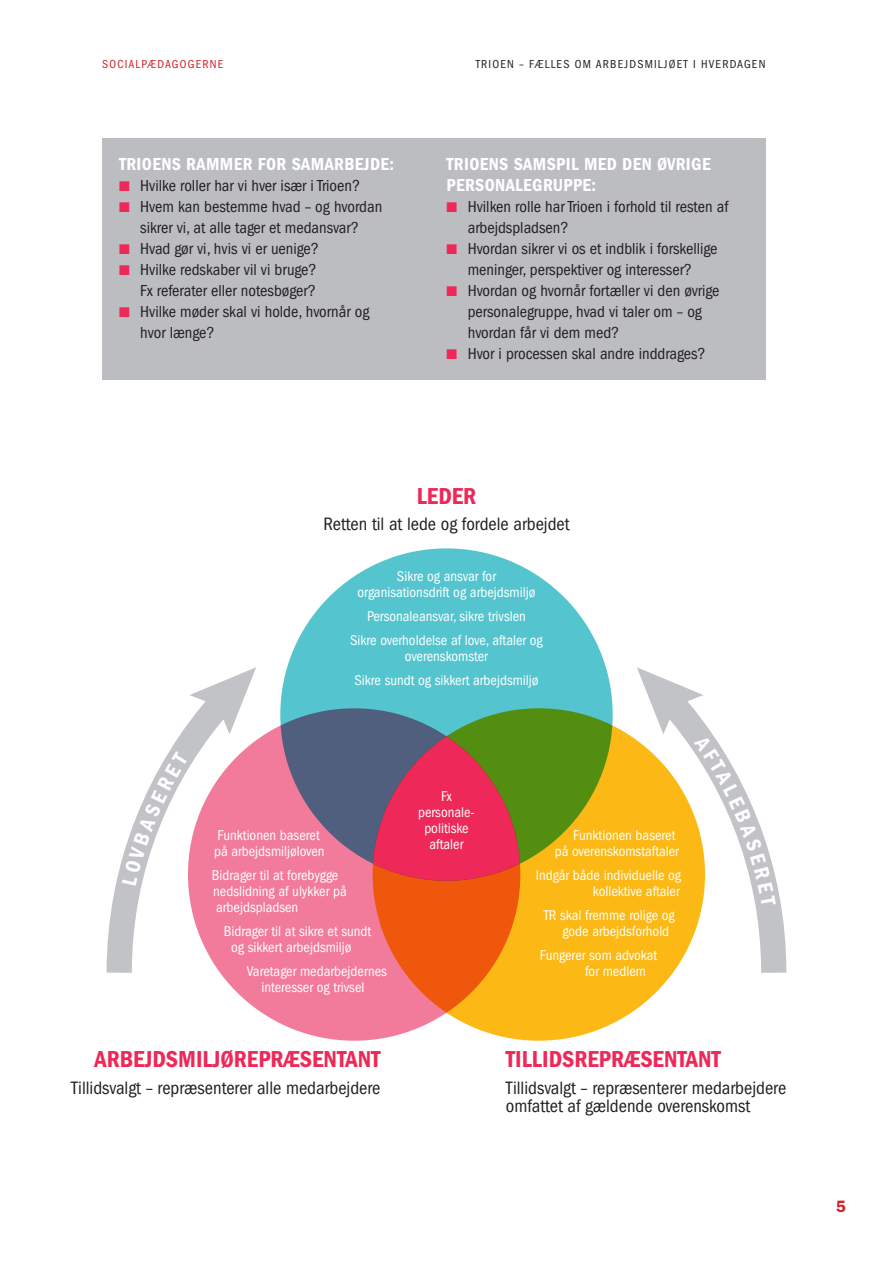
<style>
.page{position:relative;width:893px;height:1263px;background:#fff}
.page>*{position:absolute;margin:0;border:0;box-sizing:border-box;transform-origin:0 0}
.t1{font:23.85px "ITC Franklin Gothic Std Dm Cd";color:#ee2858}
.t2{font:condensed 18.6px/18.6px "ITC Franklin Gothic Std";color:#231f20}
.t3{font:18px/21px "ITC Franklin Gothic Std Dm Cd";letter-spacing:.02em;color:#fff}
.t4{font:condensed 16.5px/21px "ITC Franklin Gothic Std";color:#231f20}
.t5{font:600 16.5px "ITC Franklin Gothic Std";color:#d1232a}
.t6{font:condensed 14.55px/15.9px "ITC Franklin Gothic Std";color:#fff}
.t7{font:condensed 12px "ITC Franklin Gothic Std";letter-spacing:.1em;color:#231f20}
.t8{font:condensed 12px "ITC Franklin Gothic Std";letter-spacing:.1em;color:#d1232a}
.s1{color:#ee2858}
</style>
<div class="page">
<div style="left:188px;top:708px;width:332px;height:333px;background:#f27b9b;border-radius:50%"></div>
<svg style="left:280px;top:548px;width:333px;height:333px;fill:#54c5cf"></svg>
<svg style="left:373px;top:708px;width:332px;height:333px;fill:#fcb814"></svg>
<svg style="left:373px;top:736px;width:147px;height:145px"></svg>
<svg style="left:107px;top:721px;width:149px;height:252px"></svg>
<svg style="left:190px;top:667px;width:66px;height:67px"></svg>
<svg style="left:637px;top:880px;width:149px;height:93px"></svg>
<div style="left:102px;top:138px;width:663px;height:242px;background:#bcbdc0"></div>
<svg style="left:122px;top:752px;width:66px;height:134px"></svg>
<svg style="left:637px;top:667px;width:139px;height:239px"></svg>
<p class="t8" style="left:102px;top:57px;width:123px">SOCIALPÆDAGOGERNE</p>
<p class="t7" style="left:476px;top:57px;width:291px">TRIOEN – FÆLLES OM ARBEJDSMILJØET I HVERDAGEN</p>
<p class="t3" style="left:119px;top:153px;width:276px">TRIOENS RAMMER FOR SAMARBEJDE:</p>
<p class="t4" style="left:119px;top:175px;width:243px"><span class="s1">■</span> Hvilke roller har vi hver især i Trioen?</p>
<p class="t4" style="left:119px;top:196px;width:265px;text-align:center"><span class="s1">■</span> Hvem kan bestemme hvad – og hvordan sikrer vi, at alle tager et medansvar?</p>
<p class="t4" style="left:119px;top:238px;width:201px"><span class="s1">■</span> Hvad gør vi, hvis vi er uenige?</p>
<p class="t4" style="left:119px;top:259px;width:199px;text-align:right"><span class="s1">■</span> Hvilke redskaber vil vi bruge?<br>Fx referater eller notesbøger?</p>
<p class="t4" style="left:140px;top:301px;width:231px;text-indent:-21px"><span class="s1">■</span> Hvilke møder skal vi holde, hvornår og hvor længe?</p>
<p class="t3" style="left:446px;top:153px;width:266px">TRIOENS SAMSPIL MED DEN ØVRIGE<br>PERSONALEGRUPPE:</p>
<p class="t4" style="left:468px;top:196px;width:262px;text-indent:-21px"><span class="s1">■</span> Hvilken rolle har Trioen i forhold til resten af arbejdspladsen?</p>
<p class="t4" style="left:446px;top:238px;width:272px;text-align:center"><span class="s1">■</span> Hvordan sikrer vi os et indblik i forskellige meninger, perspektiver og interesser?</p>
<p class="t4" style="left:468px;top:280px;width:253px;text-indent:-21px"><span class="s1">■</span> Hvordan og hvornår fortæller vi den øvrige personalegruppe, hvad vi taler om – og hvordan får vi dem med?</p>
<p class="t4" style="left:446px;top:343px;width:261px"><span class="s1">■</span> Hvor i processen skal andre inddrages?</p>
<h1 class="t1" style="left:417px;top:482px;width:61px">LEDER</h1>
<p class="t2" style="left:323px;top:515px;width:248px">Retten til at lede og fordele arbejdet</p>
<p class="t6" style="left:358px;top:569px;width:179px;text-align:center">Sikre og ansvar for organisationsdrift og arbejdsmiljø</p>
<p class="t6" style="left:350px;top:604px;width:194px;line-height:23.9px;text-align:center">Personaleansvar, sikre trivslen<br>Sikre overholdelse af love, aftaler og</p>
<p class="t6" style="left:354px;top:644px;width:186px;line-height:23.9px;text-align:center">overenskomster<br>Sikre sundt og sikkert arbejdsmiljø</p>
<p class="t6" style="left:214px;top:828px;width:112px">Funktionen baseret på arbejdsmiljøloven</p>
<p class="t6" style="left:212px;top:867px;width:136px">Bidrager til at forebygge nedslidning af ulykker på arbejdspladsen</p>
<p class="t6" style="left:231px;top:923px;width:142px;text-indent:-8px">Bidrager til at sikre et sundt og sikkert arbejdsmiljø</p>
<p class="t6" style="left:247px;top:963px;width:142px;text-align:center">Varetager medarbejdernes interesser og trivsel</p>
<h1 class="t1" style="left:95px;top:1045px;width:287px">ARBEJDSMILJØREPRÆSENTANT</h1>
<p class="t2" style="left:71px;top:1078px;width:311px">Tillidsvalgt – repræsenterer alle medarbejdere</p>
<p class="t6" style="left:418px;top:788px;width:58px;text-align:center">Fx personale&shy;politiske aftaler</p>
<p class="t6" style="left:555px;top:828px;width:126px;text-align:right">Funktionen baseret<br>på overenskomstaftaler</p>
<p class="t6" style="left:536px;top:867px;width:147px;text-align:right">Indgår både individuelle og kollektive aftaler</p>
<p class="t6" style="left:563px;top:907px;width:114px;text-indent:-19px">TR skal fremme rolige og gode arbejdsforhold</p>
<p class="t6" style="left:585px;top:947px;width:74px;text-indent:-45px">Fungerer som advokat for medlem</p>
<h1 class="t1" style="left:506px;top:1045px;width:217px">TILLIDSREPRÆSENTANT</h1>
<p class="t2" style="left:506px;top:1078px;width:282px">Tillidsvalgt – repræsenterer medarbejdere omfattet af gældende overenskomst</p>
<p class="t5" style="left:836px;top:1196px;width:11px">5</p>
</div>
